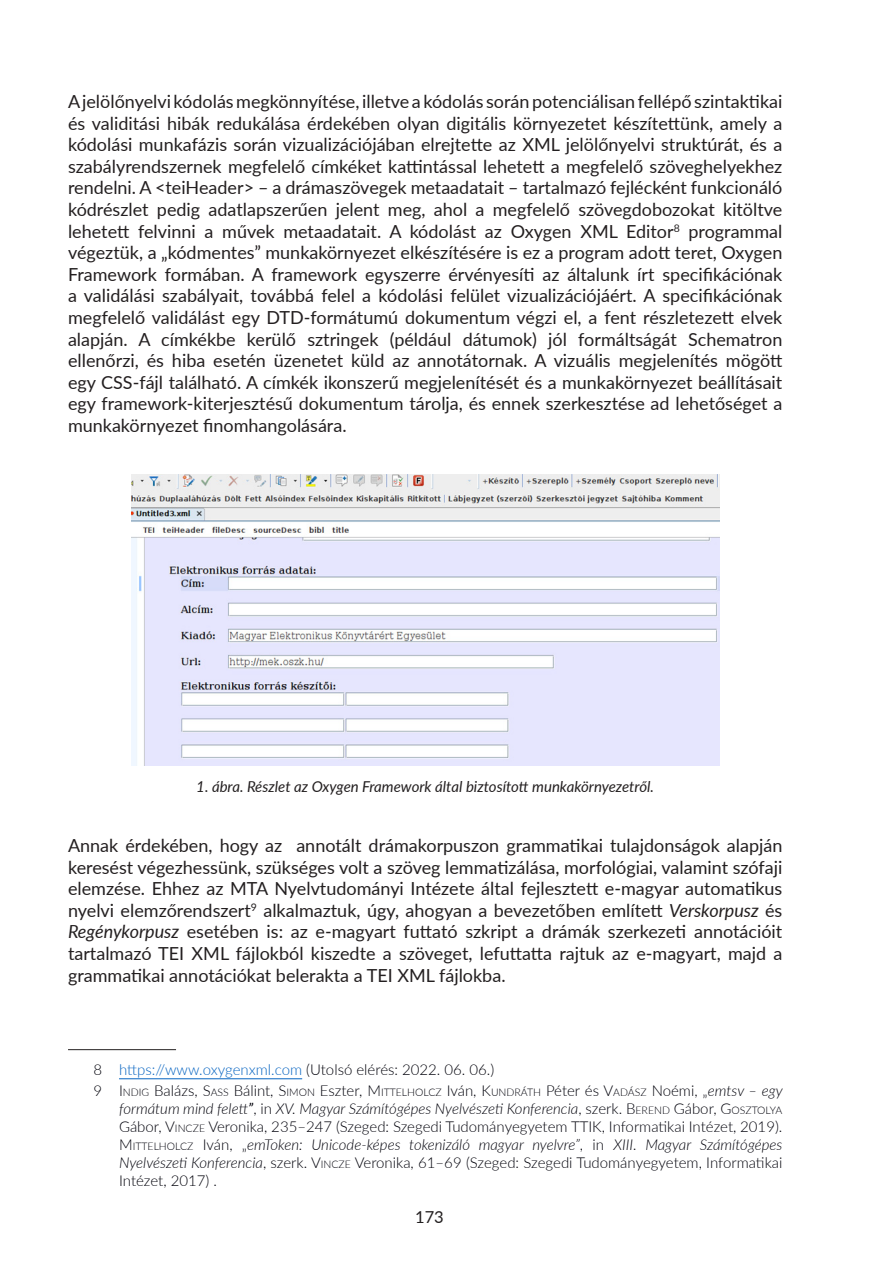
<style>
.page{position:relative;width:893px;height:1263px;background:#fff}
.page>*{position:absolute;margin:0;border:0;box-sizing:border-box;transform-origin:0 0}
.t1{font:18px/21.6px "Lato";color:#231f20;text-align:justify}
.t2{font:16.5px "Lato";color:#231f20}
.Lábjegyzet_NWS{font:300 15px/18px "Lato";color:#00000a;text-align:justify}
.Lábjegyzet_NWS-2{font:italic 300 15px/18px "Lato";color:#00000a;text-align:justify}
.t3{font:italic 15px "Lato";color:#231f20}
.s1{font-style:italic}
.s2{color:#0563c1}
.s3{font-style:inherit}
.s4{font-size:10.5px}
.s5{font-weight:400;font-style:italic}
.s6{font-style:normal}
.s7{font-style:normal;font-size:10.5px}
</style>
<div class="page">
<img style="left:131px;top:475px;width:588px;height:290px">
<hr style="left:68px;top:1049px;width:108px;height:1px;background:#231f20">
<hr style="left:119px;top:1078px;width:183px;height:1px;background:#0563c1">
<p class="t1" style="left:68px;top:90px;width:716px">A jelölőnyelvi kódolás megkönnyítése, illetve a kódolás során potenciálisan fellépő szintaktikai és validitási hibák redukálása érdekében olyan digitális környezetet készítettünk, amely a kódolási munkafázis során vizualizációjában elrejtette az XML jelölőnyelvi struktúrát, és a szabályrendszernek megfelelő címkéket kattintással lehetett a megfelelő szöveghelyekhez rendelni. A &lt;teiHeader&gt; – a drámaszövegek metaadatait – tartalmazó fejlécként funkcionáló kódrészlet pedig adatlapszerűen jelent meg, ahol a megfelelő szövegdobozokat kitöltve lehetett felvinni a művek metaadatait. A kódolást az Oxygen XML Editor<sup>8</sup> programmal végeztük, a „kódmentes” munkakörnyezet elkészítésére is ez a program adott teret, Oxygen Framework formában. A framework egyszerre érvényesíti az általunk írt specifikációnak a validálási szabályait, továbbá felel a kódolási felület vizualizációjáért. A specifikációnak megfelelő validálást egy DTD-formátumú dokumentum végzi el, a fent részletezett elvek alapján. A címkékbe kerülő sztringek (például dátumok) jól formáltságát Schematron ellenőrzi, és hiba esetén üzenetet küld az annotátornak. A vizuális megjelenítés mögött egy CSS-fájl található. A címkék ikonszerű megjelenítését és a munkakörnyezet beállításait egy framework-kiterjesztésű dokumentum tárolja, és ennek szerkesztése ad lehetőséget a munkakörnyezet finomhangolására.</p>
<p class="t3" style="left:196px;top:776px;width:459px">1. ábra. Részlet az Oxygen Framework által biztosított munkakörnyezetről.</p>
<p class="t1" style="left:68px;top:834px;width:716px">Annak érdekében, hogy az annotált drámakorpuszon grammatikai tulajdonságok alapján keresést végezhessünk, szükséges volt a szöveg lemmatizálása, morfológiai, valamint szófaji elemzése. Ehhez az MTA Nyelvtudományi Intézete által fejlesztett e-magyar automatikus nyelvi elemzőrendszert<sup>9</sup> alkalmaztuk, úgy, ahogyan a bevezetőben említett <span class="s1">Verskorpusz</span> és <span class="s1">Regénykorpusz</span> esetében is: az e-magyart futtató szkript a drámák szerkezeti annotációit tartalmazó TEI XML fájlokból kiszedte a szöveget, lefuttatta rajtuk az e-magyart, majd a grammatikai annotációkat belerakta a TEI XML fájlokba.</p>
<p class="Lábjegyzet_NWS" style="left:94px;top:1060px;width:402px">8 <span class="s2">https://www.oxygenxml.com</span> (Utolsó elérés: 2022. 06. 06.)</p>
<p class="Lábjegyzet_NWS" style="left:119px;top:1081px;width:665px;text-indent:-26px">9 <span class="s3">I</span> <span class="s4">NDIG</span> Balázs, <span class="s3">S</span><span class="s4">ASS</span> Bálint, <span class="s3">S</span><span class="s4">IMON</span> Eszter, <span class="s3">M</span> <span class="s4">ITTELH OLCZ</span> Iván, <span class="s3">K</span><span class="s4">UNDRÁTH</span> Péter és <span class="s3">V</span><span class="s4">ADÁSZ</span> Noémi, „<span class="s1">emtsv – egy formátum mind felett</span><span class="s5">”</span>, in <span class="s1">XV. Magyar Számítógépes Nyelvészeti Konferencia</span>, szerk. <span class="s3">B</span><span class="s4">EREND</span> Gábor, <span class="s3">G</span> <span class="s4">OSZTOLYA </span>Gábor, <span class="s3">V</span><span class="s4">INCZE</span> Veronika, 235–247 (Szeged: Szegedi Tudományegyetem TTIK, Informatikai Intézet, 2019).</p>
<p class="Lábjegyzet_NWS-2" style="left:119px;top:1135px;width:665px"><span class="s6">M</span> <span class="s7">ITTELH OLCZ</span> <span class="s6">Iván, „</span>emToken: Unicode-képes tokenizáló magyar nyelvre”<span class="s6">, in</span> XIII. Magyar Számítógépes Nyelvészeti Konferencia<span class="s6">, szerk.</span> <span class="s6">V</span><span class="s7">INCZE</span> <span class="s6">Veronika, 61–69 (Szeged: Szegedi Tudományegyetem, Informatikai Intézet, 2017) .</span></p>
<p class="t2" style="left:415px;top:1205px;width:30px">173</p>
</div>
